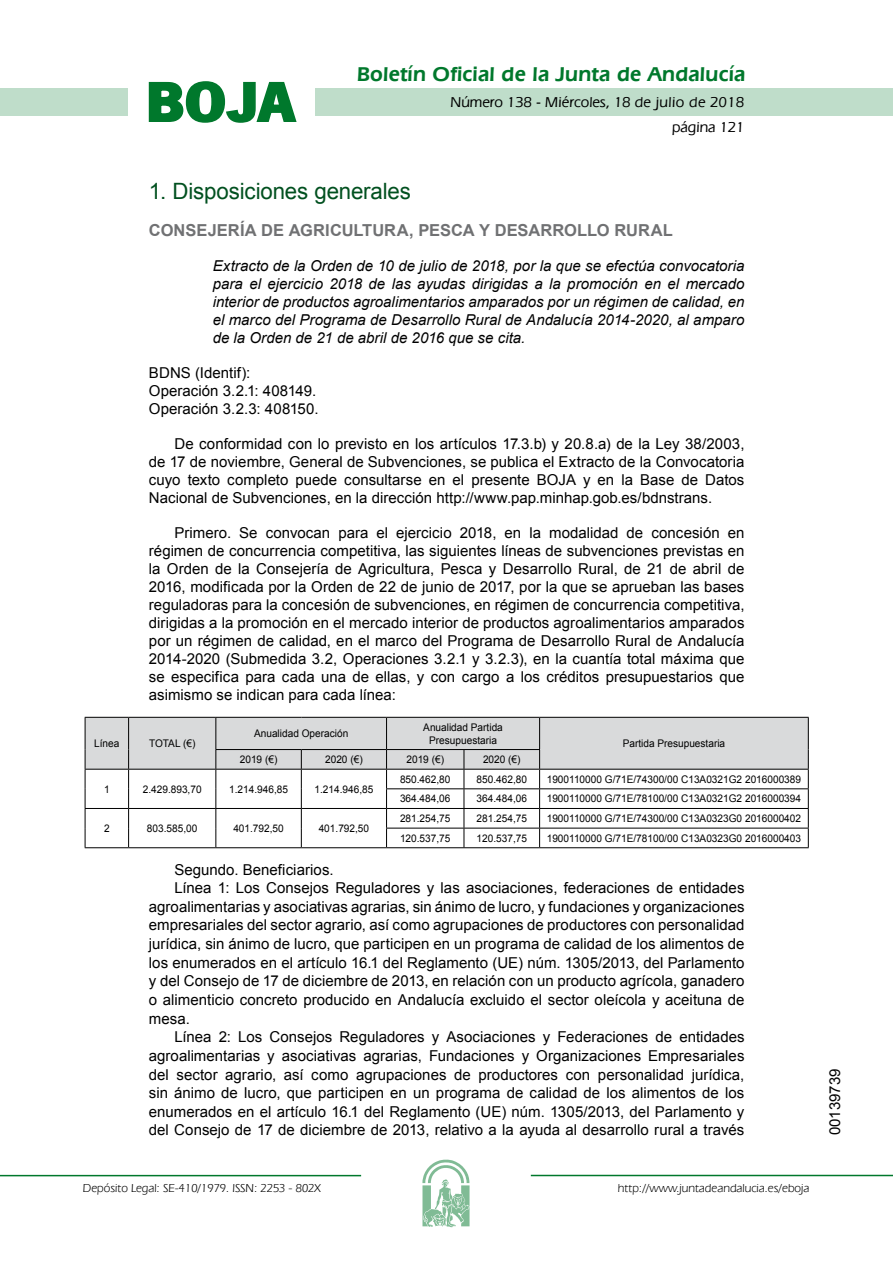
<style>
.page{position:relative;width:893px;height:1263px;background:#fff}
.page>*{position:absolute;margin:0;border:0;box-sizing:border-box;transform-origin:0 0}
.t1{font:700 57.75px "News Got T";color:#00782c;scale:1.14 1}
.t2{font:22.5px "Arial";letter-spacing:-.01em;color:#00501f}
.t3{font:600 21px "Eras IT Cby BT";letter-spacing:.01em;color:#00782c}
.t4{font:700 16.5px "Arial";color:#707173}
.t5{font:15px/18px "Arial";color:#000;text-align:justify}
.t6{font:italic 15px/18px "Arial";color:#000;text-align:justify}
.t7{font:500 15px/24.5px "Eras IT Cby BT";color:#000;text-align:right}
.t8{font:12px "Eras IT Cby BT";color:#000}
.t9{font:10.5px/12.6px "Arial";color:#000;text-align:center;scale:.96 1}
</style>
<div class="page">
<div style="left:315px;top:88px;width:577px;height:28px;background:#bfddca"></div>
<div style="left:0;top:88px;width:128px;height:28px;background:#bfddca"></div>
<hr style="left:0;top:1175px;width:361px;height:1px;background:#00782c">
<svg style="left:422px;top:1159px;width:47px;height:68px"></svg>
<hr style="left:531px;top:1175px;width:361px;height:1px;background:#00782c">
<svg style="left:148px;top:81px;width:149px;height:42px"></svg>
<svg style="left:85px;top:717px;width:723px;height:130px"></svg>
<hr style="left:85px;top:847px;width:44px;height:1px;background:#000">
<hr style="left:129px;top:847px;width:87px;height:1px;background:#000">
<hr style="left:216px;top:847px;width:85px;height:1px;background:#000">
<hr style="left:301px;top:847px;width:85px;height:1px;background:#000">
<hr style="left:386px;top:847px;width:78px;height:1px;background:#000">
<hr style="left:464px;top:847px;width:75px;height:1px;background:#000">
<hr style="left:539px;top:847px;width:269px;height:1px;background:#000">
<h1 class="t1" style="left:145px;top:68px;width:133px">BOJA</h1>
<h3 class="t3" style="left:357px;top:62px;width:390px">Boletín Oficial de la Junta de Andalucía</h3>
<p class="t7" style="left:450px;top:90px;width:295px">Número 138 - Miércoles, 18 de julio de 2018 página 121</p>
<h2 class="t2" style="left:149px;top:177px;width:263px">1. Disposiciones generales</h2>
<p class="t4" style="left:149px;top:219px;width:525px">CONSEJERÍA DE AGRICULTURA, PESCA Y DESARROLLO RURAL</p>
<p class="t6" style="left:213px;top:257px;width:533px">Extracto de la Orden de 10 de julio de 2018, por la que se efectúa convocatoria para el ejercicio 2018 de las ayudas dirigidas a la promoción en el mercado interior de productos agroalimentarios amparados por un régimen de calidad, en el marco del Programa de Desarrollo Rural de Andalucía 2014-2020, al amparo de la Orden de 21 de abril de 2016 que se cita.</p>
<p class="t5" style="left:149px;top:364px;width:171px;text-align:left">BDNS (Identif):<br>Operación 3.2.1: 408149.<br>Operación 3.2.3: 408150.</p>
<p class="t5" style="left:149px;top:435px;width:597px;text-indent:26px">De conformidad con lo previsto en los artículos 17.3.b) y 20.8.a) de la Ley 38/2003, de 17 de noviembre, General de Subvenciones, se publica el Extracto de la Convocatoria cuyo texto completo puede consultarse en el presente BOJA y en la Base de Datos Nacional de Subvenciones, en la dirección http://www.pap.minhap.gob.es/bdnstrans.</p>
<p class="t5" style="left:149px;top:524px;width:597px;text-indent:26px">Primero. Se convocan para el ejercicio 2018, en la modalidad de concesión en régimen de concurrencia competitiva, las siguientes líneas de subvenciones previstas en la Orden de la Consejería de Agricultura, Pesca y Desarrollo Rural, de 21 de abril de 2016, modificada por la Orden de 22 de junio de 2017, por la que se aprueban las bases reguladoras para la concesión de subvenciones, en régimen de concurrencia competitiva, dirigidas a la promoción en el mercado interior de productos agroalimentarios amparados por un régimen de calidad, en el marco del Programa de Desarrollo Rural de Andalucía 2014-2020 (Submedida 3.2, Operaciones 3.2.1 y 3.2.3), en la cuantía total máxima que se especifica para cada una de ellas, y con cargo a los créditos presupuestarios que asimismo se indican para cada línea:</p>
<p class="t9" style="left:94px;top:737px;width:28px">Línea</p>
<p class="t9" style="left:149px;top:737px;width:50px">TOTAL (€)</p>
<p class="t9" style="left:254px;top:727px;width:100px">Anualidad Operación</p>
<p class="t9" style="left:423px;top:721px;width:84px">Anualidad Partida<br>Presupuestaria</p>
<p class="t9" style="left:240px;top:753px;width:41px">2019 (€)</p>
<p class="t9" style="left:325px;top:753px;width:41px">2020 (€)</p>
<p class="t9" style="left:406px;top:753px;width:41px">2019 (€)</p>
<p class="t9" style="left:483px;top:753px;width:41px">2020 (€)</p>
<p class="t9" style="left:622px;top:737px;width:108px">Partida Presupuestaria</p>
<p class="t9" style="left:104px;top:783px;width:7px">1</p>
<p class="t9" style="left:143px;top:783px;width:63px">2.429.893,70</p>
<p class="t9" style="left:229px;top:783px;width:63px">1.214.946,85</p>
<p class="t9" style="left:314px;top:783px;width:63px">1.214.946,85</p>
<p class="t9" style="left:104px;top:822px;width:7px">2</p>
<p class="t9" style="left:147px;top:822px;width:54px">803.585,00</p>
<p class="t9" style="left:233px;top:822px;width:54px">401.792,50</p>
<p class="t9" style="left:319px;top:822px;width:54px">401.792,50</p>
<p class="t9" style="left:400px;top:773px;width:54px">850.462,80</p>
<p class="t9" style="left:476px;top:773px;width:54px">850.462,80</p>
<p class="t9" style="left:546px;top:773px;width:266px">1900110000 G/71E/74300/00 C13A0321G2 2016000389</p>
<p class="t9" style="left:400px;top:793px;width:54px">364.484,06</p>
<p class="t9" style="left:476px;top:793px;width:54px">364.484,06</p>
<p class="t9" style="left:546px;top:793px;width:266px">1900110000 G/71E/78100/00 C13A0321G2 2016000394</p>
<p class="t9" style="left:400px;top:812px;width:54px">281.254,75</p>
<p class="t9" style="left:476px;top:812px;width:54px">281.254,75</p>
<p class="t9" style="left:546px;top:812px;width:266px">1900110000 G/71E/74300/00 C13A0323G0 2016000402</p>
<p class="t9" style="left:400px;top:832px;width:54px">120.537,75</p>
<p class="t9" style="left:476px;top:832px;width:54px">120.537,75</p>
<p class="t9" style="left:546px;top:832px;width:266px">1900110000 G/71E/78100/00 C13A0323G0 2016000403</p>
<p class="t5" style="left:174px;top:860px;width:161px">Segundo. Beneficiarios.</p>
<p class="t5" style="left:174px;top:879px;width:571px">Línea 1: Los Consejos Reguladores y las asociaciones, federaciones de entidades</p>
<p class="t5" style="left:149px;top:898px;width:597px">agroalimentarias y asociativas agrarias, sin ánimo de lucro, y fundaciones y organizaciones</p>
<p class="t5" style="left:149px;top:916px;width:597px">empresariales del sector agrario, así como agrupaciones de productores con personalidad</p>
<p class="t5" style="left:149px;top:935px;width:597px">jurídica, sin ánimo de lucro, que participen en un programa de calidad de los alimentos de</p>
<p class="t5" style="left:149px;top:954px;width:597px">los enumerados en el artículo 16.1 del Reglamento (UE) núm. 1305/2013, del Parlamento</p>
<p class="t5" style="left:149px;top:972px;width:597px">y del Consejo de 17 de diciembre de 2013, en relación con un producto agrícola, ganadero</p>
<p class="t5" style="left:149px;top:991px;width:597px">o alimenticio concreto producido en Andalucía excluido el sector oleícola y aceituna de</p>
<p class="t5" style="left:149px;top:1010px;width:43px">mesa.</p>
<p class="t5" style="left:174px;top:1028px;width:571px">Línea 2: Los Consejos Reguladores y Asociaciones y Federaciones de entidades</p>
<p class="t5" style="left:149px;top:1047px;width:597px">agroalimentarias y asociativas agrarias, Fundaciones y Organizaciones Empresariales</p>
<p class="t5" style="left:149px;top:1065px;width:597px">del sector agrario, así como agrupaciones de productores con personalidad jurídica,</p>
<p class="t5" style="left:149px;top:1084px;width:597px">sin ánimo de lucro, que participen en un programa de calidad de los alimentos de los</p>
<p class="t5" style="left:149px;top:1103px;width:597px">enumerados en el artículo 16.1 del Reglamento (UE) núm. 1305/2013, del Parlamento y</p>
<p class="t5" style="left:149px;top:1121px;width:597px">del Consejo de 17 de diciembre de 2013, relativo a la ayuda al desarrollo rural a través</p>
<p class="t8" style="left:83px;top:1181px;width:239px">Depósito Legal: SE-410/1979. ISSN: 2253 - 802X</p>
<p class="t8" style="left:618px;top:1181px;width:193px">http://www.juntadeandalucia.es/eboja</p>
<p class="t5" style="left:826px;top:1135px;width:68px;rotate:-90deg">00139739</p>
</div>
